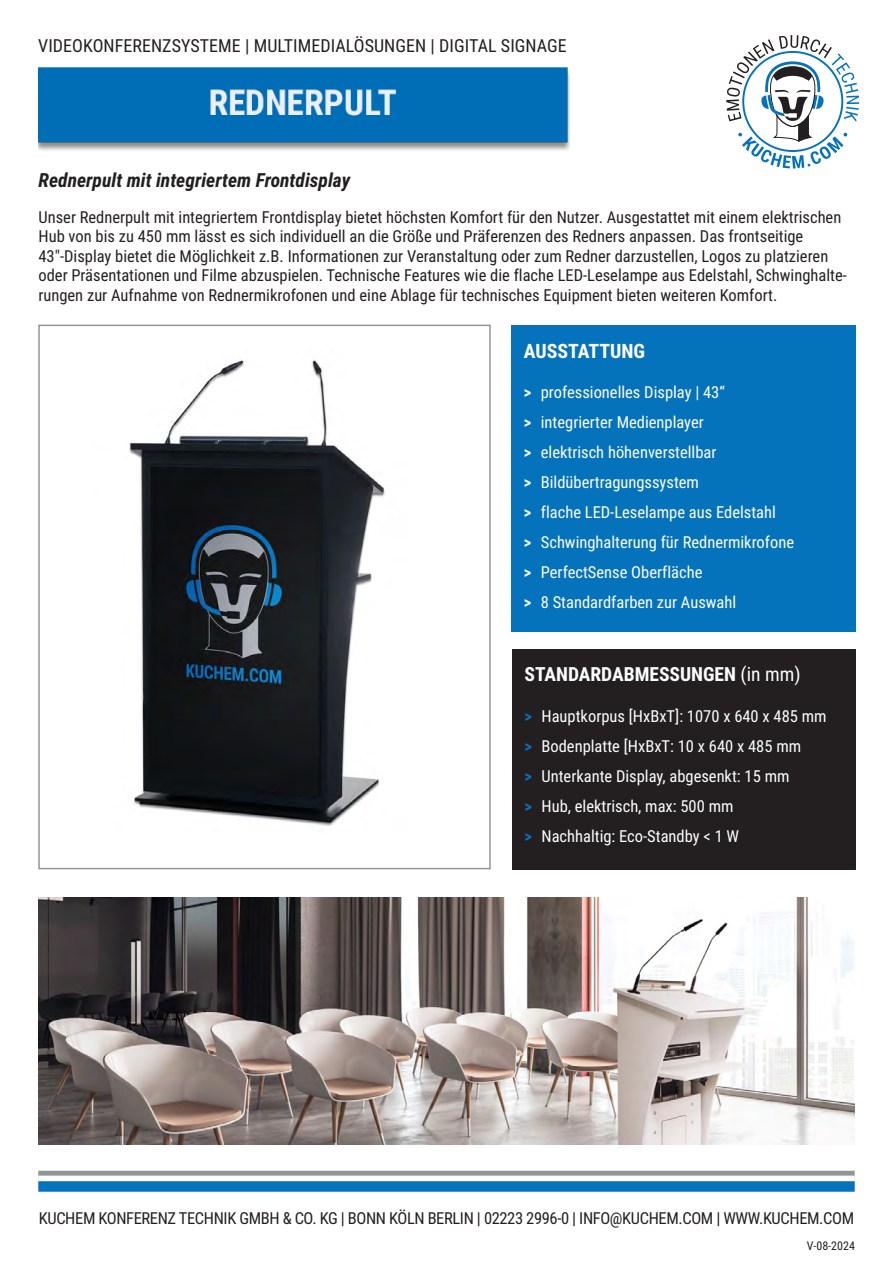
<style>
.page{position:relative;width:893px;height:1263px;background:#fff}
.page>*{position:absolute;margin:0;border:0;box-sizing:border-box;transform-origin:0 0}
.t1{font:700 19.8px "Roboto Condensed";color:#fff}
.t2{font:italic 700 19.5px "Roboto Condensed";color:#231f20}
.t3{font:700 19.5px "Roboto Condensed";color:#fff}
.t4{font:18px "Roboto Condensed";letter-spacing:.005em;color:#231f20}
.t5{font:16.5px/19.5px "Roboto Condensed";color:#231f20}
.t6{font:16.5px "Roboto Condensed";color:#fff}
.t7{font:16.5px "Roboto Condensed";letter-spacing:-.025em;color:#231f20}
.t8{font:12px "Roboto Condensed";color:#231f20}
.s1{font-weight:700}
.s2{font-weight:400}
.s3{font-weight:700;color:#0573bb}
</style>
<div class="page">
<div style="left:511px;top:325px;width:344px;height:306px;background:#0573bb"></div>
<div style="left:512px;top:649px;width:343px;height:220px;background:#231f20"></div>
<div style="left:38px;top:1171px;width:817px;height:7px;background:#929595"></div>
<div style="left:38px;top:1175px;width:817px;height:6px;background:#fff"></div>
<div style="left:38px;top:1181px;width:817px;height:11px;background:#0573bb"></div>
<img style="left:129px;top:360px;width:256px;height:466px">
<div style="left:38px;top:325px;width:453px;height:544px;border:2px solid #939598"></div>
<img style="left:38px;top:898px;width:817px;height:246px">
<svg style="left:726px;top:35px;width:133px;height:134px"></svg>
<img style="left:38px;top:67px;width:532px;height:84px">
<p class="t4" style="left:38px;top:33px;width:530px">VIDEOKONFERENZSYSTEME | MULTIMEDIALÖSUNGEN | DIGITAL SIGNAGE</p>
<p class="t2" style="left:38px;top:166px;width:313px">Rednerpult mit integriertem Frontdisplay</p>
<p class="t5" style="left:38px;top:207px;width:810px">Unser Rednerpult mit integriertem Frontdisplay bietet höchsten Komfort für den Nutzer. Ausgestattet mit einem elektrischen Hub von bis zu 450 mm lässt es sich individuell an die Größe und Präferenzen des Redners anpassen. Das frontseitige 43″-Display bietet die Möglichkeit z.B. Informationen zur Veranstaltung oder zum Redner darzustellen, Logos zu platzieren oder Präsentationen und Filme abzuspielen. Technische Features wie die flache LED-Leselampe aus Edelstahl, Schwinghalte&shy;rungen zur Aufnahme von Rednermikrofonen und eine Ablage für technisches Equipment bieten weiteren Komfort.</p>
<p class="t1" style="left:524px;top:337px;width:123px">AUSSTATTUNG</p>
<p class="t6" style="left:524px;top:381px;width:203px"><span class="s1">&gt;</span> professionelles Display | 43‘‘</p>
<p class="t6" style="left:524px;top:411px;width:181px"><span class="s1">&gt;</span> integrierter Medienplayer</p>
<p class="t6" style="left:524px;top:441px;width:194px"><span class="s1">&gt;</span> elektrisch höhenverstellbar</p>
<p class="t6" style="left:524px;top:471px;width:177px"><span class="s1">&gt;</span> Bildübertragungssystem</p>
<p class="t6" style="left:524px;top:501px;width:254px"><span class="s1">&gt;</span> flache LED-Leselampe aus Edelstahl</p>
<p class="t6" style="left:524px;top:531px;width:272px"><span class="s1">&gt;</span> Schwinghalterung für Rednermikrofone</p>
<p class="t6" style="left:524px;top:561px;width:180px"><span class="s1">&gt;</span> PerfectSense Oberfläche</p>
<p class="t6" style="left:524px;top:591px;width:214px"><span class="s1">&gt;</span> 8 Standardfarben zur Auswahl</p>
<p class="t3" style="left:524px;top:661px;width:278px">STANDARDABMESSUNGEN <span class="s2">(in mm)</span></p>
<p class="t6" style="left:524px;top:704px;width:304px"><span class="s3">&gt;</span> Hauptkorpus [HxBxT]: 1070 x 640 x 485 mm</p>
<p class="t6" style="left:524px;top:734px;width:278px"><span class="s3">&gt;</span> Bodenplatte [HxBxT: 10 x 640 x 485 mm</p>
<p class="t6" style="left:524px;top:764px;width:266px"><span class="s3">&gt;</span> Unterkante Display, abgesenkt: 15 mm</p>
<p class="t6" style="left:524px;top:794px;width:211px"><span class="s3">&gt;</span> Hub, elektrisch, max: 500 mm</p>
<p class="t6" style="left:524px;top:824px;width:216px"><span class="s3">&gt;</span> Nachhaltig: Eco-Standby &lt; 1 W</p>
<p class="t7" style="left:39px;top:1206px;width:817px">KUCHEM KONFERENZ TECHNIK GMBH &amp; CO. KG | BONN KÖLN BERLIN | 02223 2996-0 | INFO@KUCHEM.COM | WWW.KUCHEM.COM</p>
<p class="t8" style="left:807px;top:1237px;width:50px">V-08-2024</p>
</div>
